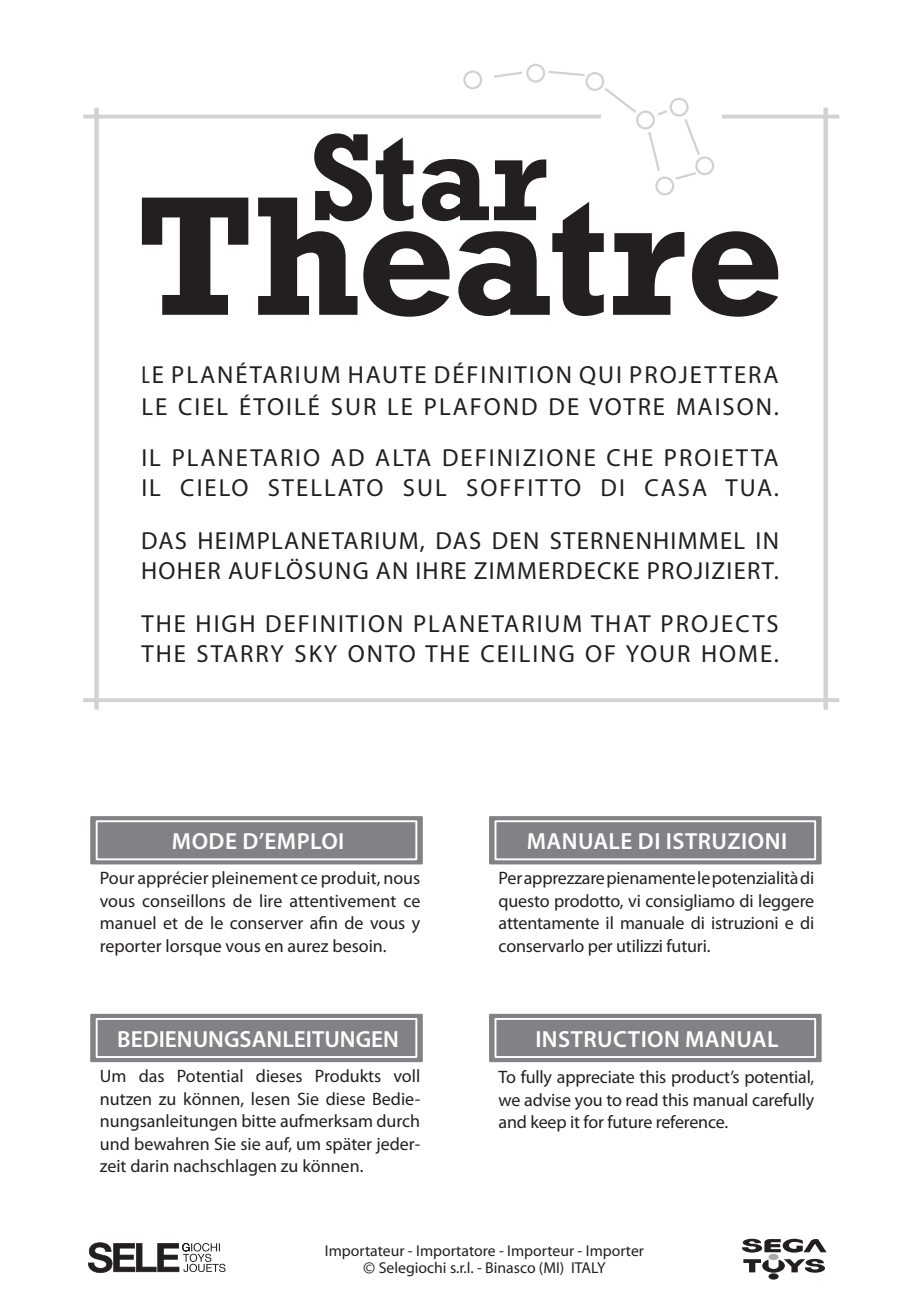
<style>
.page{position:relative;width:917px;height:1313px;background:#fff}
.page>*{position:absolute;margin:0;border:0;box-sizing:border-box;transform-origin:0 0}
.titoletti{font:24.75px/29.7px "Myriad Pro";letter-spacing:.08em;color:#231f20}
.testo_7_griglie{font:24.75px/29.7px "Myriad Pro";letter-spacing:.05em;color:#231f20}
.testo_7_griglie-2{font:600 23.4px "Myriad Pro";letter-spacing:.02em;color:#fff}
.testo_7_griglie-3{font:600 23.4px "Myriad Pro";color:#fff}
.TESTO_8{font:18px/22.5px "Myriad Pro";letter-spacing:-.01em;color:#231f20;text-align:justify}
.testo_7_griglie-4{font:18px/22.5px "Myriad Pro";color:#231f20;text-align:justify}
.testo_7_griglie-5{font:15.75px "Myriad Pro";color:#231f20}
.s1{font-stretch:condensed}
.s2{font-size:18px}
</style>
<div class="page">
<svg style="left:742px;top:1238px;width:85px;height:14px"></svg>
<svg style="left:743px;top:1258px;width:82px;height:14px"></svg>
<svg style="left:768px;top:1253px;width:11px;height:7px"></svg>
<div style="left:768px;top:1273px;width:11px;height:6px;background:#231f20;border-radius:50%"></div>
<div style="left:90px;top:816px;width:333px;height:48px;background:#808285;border:2px solid #808285"></div>
<div style="left:96px;top:820px;width:321px;height:40px;border:2px solid #fff"></div>
<div style="left:489px;top:816px;width:333px;height:48px;background:#808285;border:2px solid #808285"></div>
<div style="left:494px;top:820px;width:322px;height:40px;border:2px solid #fff"></div>
<div style="left:489px;top:1013px;width:333px;height:49px;background:#808285;border:2px solid #808285"></div>
<div style="left:494px;top:1017px;width:322px;height:41px;border:2px solid #fff"></div>
<div style="left:90px;top:1013px;width:333px;height:49px;background:#808285;border:2px solid #808285"></div>
<div style="left:96px;top:1017px;width:321px;height:41px;border:2px solid #fff"></div>
<svg style="left:88px;top:1242px;width:138px;height:30px"></svg>
<svg style="left:83px;top:107px;width:757px;height:603px"></svg>
<svg style="left:142px;top:198px;width:106px;height:117px"></svg>
<svg style="left:258px;top:63px;width:522px;height:254px"></svg>
<p class="titoletti" style="left:141px;top:359px;width:639px;line-height:31.5px"><span class="s1">L</span>E PLANÉTARIUM HAUTE DÉFINITION QUI PROJETTERA<br>LE CIEL ÉTOILÉ SUR LE PLAFOND DE VOTRE MAISON.</p>
<p class="titoletti" style="left:141px;top:442px;width:639px">IL PLANETARIO AD ALTA DEFINIZIONE CHE PROIETTA<br>IL CIELO STELLATO SUL SOFFITTO DI CASA TUA.</p>
<p class="testo_7_griglie" style="left:141px;top:525px;width:639px">DAS HEIMPLANETARIUM, DAS DEN STERNENHIMMEL IN<br>HOHER AUFLÖSUNG AN IHRE ZIMMERDECKE PROJIZIERT.</p>
<p class="titoletti" style="left:141px;top:608px;width:639px">THE HIGH DEFINITION PLANETARIUM THAT PROJECTS<br>THE STARRY SKY ONTO THE CEILING OF YOUR HOME.</p>
<p class="testo_7_griglie-2" style="left:172px;top:826px;width:174px">MODE D’EMPLOI</p>
<p class="TESTO_8" style="left:100px;top:866px;width:322px">Pour apprécier pleinement ce produit, nous vous conseillons de lire attentivement ce manuel et de le conserver afin de vous y reporter lorsque vous en aurez besoin.</p>
<p class="testo_7_griglie-2" style="left:527px;top:826px;width:262px">MANUALE DI ISTRUZIONI</p>
<p class="TESTO_8" style="left:499px;top:866px;width:317px">Per apprezzare pienamente le potenzialità di questo prodotto, vi consigliamo di leggere attentamente il manuale di istruzioni e di conservarlo per utilizzi futuri.</p>
<p class="testo_7_griglie-3" style="left:117px;top:1023px;width:283px">BEDIENUNGSANLEITUNGEN</p>
<p class="testo_7_griglie-2" style="left:535px;top:1023px;width:245px">INSTRUCTION MANUAL</p>
<p class="testo_7_griglie-4" style="left:100px;top:1064px;width:322px">Um das Potential dieses Produkts voll nutzen zu können, lesen Sie diese Bedie&shy;nungsanleitungen bitte aufmerksam durch und bewahren Sie sie auf, um später jeder&shy;zeit darin nachschlagen zu können.</p>
<p class="TESTO_8" style="left:499px;top:1065px;width:317px">To fully appreciate this product’s potential, we advise you to read this manual carefully and keep it for future reference.</p>
<p class="testo_7_griglie-5" style="left:325px;top:1240px;width:321px">Importateur - Importatore - Importeur - Importer</p>
<p class="testo_7_griglie-5" style="left:363px;top:1257px;width:244px"><span class="s2">©</span> Selegiochi s.r.l. - Binasco (MI) ITALY</p>
</div>
